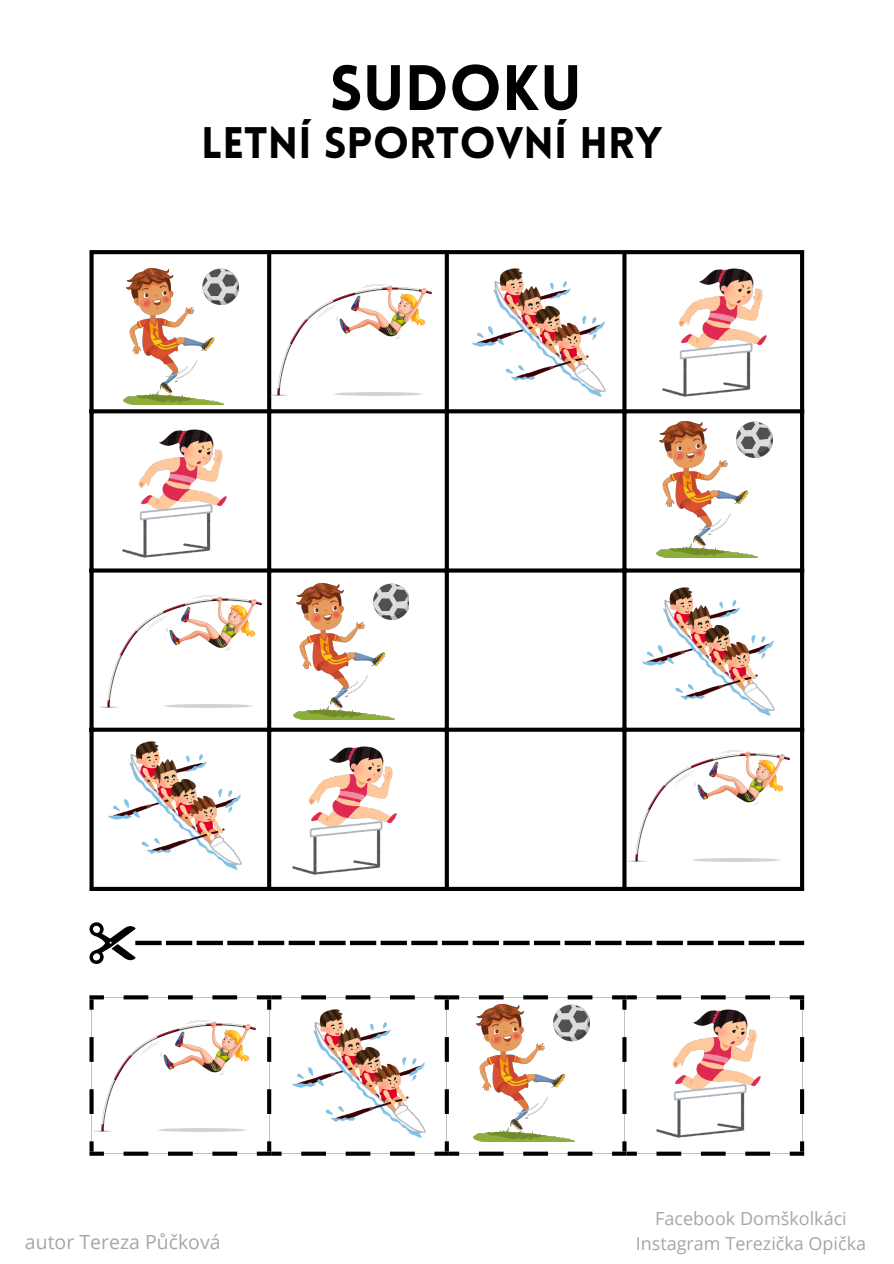
<style>
.page{position:relative;width:894px;height:1264px;background:#fff}
.page>*{position:absolute;margin:0;border:0;box-sizing:border-box;transform-origin:0 0}
.t1{font:900 62.7px "Lovelo";color:#000}
.t2{font:900 43.2px "Lovelo";color:#000}
.t3{font:19.5px "Open Sans";color:#a6a6a6}
.t4{font:18px "Open Sans";color:#a6a6a6}
</style>
<div class="page">
<div style="left:89px;top:999px;width:5px;height:10px;background:#000"></div>
<div style="left:89px;top:1037px;width:5px;height:24px;background:#000"></div>
<div style="left:89px;top:1089px;width:5px;height:24px;background:#000"></div>
<div style="left:89px;top:1141px;width:5px;height:10px;background:#000"></div>
<svg style="left:267px;top:999px;width:4px;height:10px"></svg>
<svg style="left:267px;top:1037px;width:4px;height:24px"></svg>
<svg style="left:267px;top:1089px;width:4px;height:24px"></svg>
<svg style="left:267px;top:1141px;width:4px;height:10px"></svg>
<div style="left:444px;top:999px;width:5px;height:10px;background:#000"></div>
<div style="left:444px;top:1037px;width:5px;height:24px;background:#000"></div>
<div style="left:444px;top:1089px;width:5px;height:24px;background:#000"></div>
<div style="left:444px;top:1141px;width:5px;height:10px;background:#000"></div>
<svg style="left:622px;top:999px;width:4px;height:10px"></svg>
<svg style="left:622px;top:1037px;width:4px;height:24px"></svg>
<svg style="left:622px;top:1089px;width:4px;height:24px"></svg>
<svg style="left:622px;top:1141px;width:4px;height:10px"></svg>
<svg style="left:799px;top:999px;width:4px;height:10px"></svg>
<svg style="left:800px;top:1037px;width:3px;height:24px"></svg>
<svg style="left:800px;top:1089px;width:3px;height:24px"></svg>
<svg style="left:800px;top:1141px;width:3px;height:10px"></svg>
<svg style="left:89px;top:995px;width:15px;height:4px"></svg>
<svg style="left:124px;top:995px;width:24px;height:4px"></svg>
<svg style="left:168px;top:995px;width:25px;height:4px"></svg>
<svg style="left:212px;top:995px;width:25px;height:4px"></svg>
<svg style="left:257px;top:995px;width:14px;height:4px"></svg>
<svg style="left:89px;top:1151px;width:15px;height:4px"></svg>
<svg style="left:124px;top:1151px;width:24px;height:4px"></svg>
<svg style="left:168px;top:1151px;width:25px;height:4px"></svg>
<svg style="left:212px;top:1151px;width:25px;height:4px"></svg>
<svg style="left:257px;top:1151px;width:14px;height:4px"></svg>
<svg style="left:271px;top:995px;width:10px;height:4px"></svg>
<svg style="left:301px;top:995px;width:25px;height:4px"></svg>
<svg style="left:345px;top:995px;width:25px;height:4px"></svg>
<svg style="left:390px;top:995px;width:24px;height:4px"></svg>
<svg style="left:434px;top:995px;width:15px;height:4px"></svg>
<svg style="left:626px;top:995px;width:10px;height:4px"></svg>
<svg style="left:656px;top:995px;width:25px;height:4px"></svg>
<svg style="left:700px;top:995px;width:25px;height:4px"></svg>
<svg style="left:745px;top:995px;width:24px;height:4px"></svg>
<svg style="left:789px;top:995px;width:14px;height:4px"></svg>
<svg style="left:271px;top:1151px;width:10px;height:4px"></svg>
<svg style="left:301px;top:1151px;width:25px;height:4px"></svg>
<svg style="left:345px;top:1151px;width:25px;height:4px"></svg>
<svg style="left:390px;top:1151px;width:24px;height:4px"></svg>
<svg style="left:434px;top:1151px;width:15px;height:4px"></svg>
<svg style="left:626px;top:1151px;width:10px;height:4px"></svg>
<svg style="left:656px;top:1151px;width:25px;height:4px"></svg>
<svg style="left:700px;top:1151px;width:25px;height:4px"></svg>
<svg style="left:745px;top:1151px;width:24px;height:4px"></svg>
<svg style="left:789px;top:1151px;width:14px;height:4px"></svg>
<svg style="left:449px;top:995px;width:10px;height:4px"></svg>
<svg style="left:478px;top:995px;width:25px;height:4px"></svg>
<svg style="left:523px;top:995px;width:25px;height:4px"></svg>
<svg style="left:567px;top:995px;width:25px;height:4px"></svg>
<svg style="left:612px;top:995px;width:14px;height:4px"></svg>
<svg style="left:449px;top:1151px;width:10px;height:4px"></svg>
<svg style="left:478px;top:1151px;width:25px;height:4px"></svg>
<svg style="left:523px;top:1151px;width:25px;height:4px"></svg>
<svg style="left:567px;top:1151px;width:25px;height:4px"></svg>
<svg style="left:612px;top:1151px;width:14px;height:4px"></svg>
<div style="left:135px;top:940px;width:26px;height:5px;background:#000"></div>
<div style="left:166px;top:940px;width:26px;height:5px;background:#000"></div>
<div style="left:196px;top:940px;width:27px;height:5px;background:#000"></div>
<div style="left:227px;top:940px;width:26px;height:5px;background:#000"></div>
<div style="left:258px;top:940px;width:26px;height:5px;background:#000"></div>
<div style="left:288px;top:940px;width:27px;height:5px;background:#000"></div>
<div style="left:319px;top:940px;width:26px;height:5px;background:#000"></div>
<div style="left:350px;top:940px;width:26px;height:5px;background:#000"></div>
<div style="left:380px;top:940px;width:27px;height:5px;background:#000"></div>
<div style="left:411px;top:940px;width:26px;height:5px;background:#000"></div>
<div style="left:442px;top:940px;width:26px;height:5px;background:#000"></div>
<div style="left:472px;top:940px;width:26px;height:5px;background:#000"></div>
<div style="left:503px;top:940px;width:26px;height:5px;background:#000"></div>
<div style="left:534px;top:940px;width:26px;height:5px;background:#000"></div>
<div style="left:564px;top:940px;width:26px;height:5px;background:#000"></div>
<div style="left:595px;top:940px;width:26px;height:5px;background:#000"></div>
<div style="left:625px;top:940px;width:27px;height:5px;background:#000"></div>
<div style="left:656px;top:940px;width:26px;height:5px;background:#000"></div>
<div style="left:687px;top:940px;width:26px;height:5px;background:#000"></div>
<div style="left:717px;top:940px;width:27px;height:5px;background:#000"></div>
<div style="left:748px;top:940px;width:26px;height:5px;background:#000"></div>
<div style="left:779px;top:940px;width:24px;height:5px;background:#000"></div>
<svg style="left:89px;top:922px;width:46px;height:41px"></svg>
<img style="left:293px;top:1009px;width:132px;height:128px">
<img style="left:473px;top:1004px;width:116px;height:137px">
<svg style="left:94px;top:254px;width:705px;height:632px"></svg>
<div style="left:89px;top:254px;width:5px;height:632px;background:#000"></div>
<svg style="left:267px;top:254px;width:4px;height:632px;background:#080808"></svg>
<div style="left:444px;top:254px;width:5px;height:632px;background:#000"></div>
<svg style="left:622px;top:254px;width:4px;height:632px;background:#191919"></svg>
<svg style="left:799px;top:254px;width:4px;height:632px;fill:#000"></svg>
<svg style="left:89px;top:250px;width:714px;height:4px;background:#040404"></svg>
<svg style="left:89px;top:409px;width:714px;height:4px;background:#101010"></svg>
<svg style="left:89px;top:568px;width:714px;height:4px;background:#1c1c1c"></svg>
<svg style="left:89px;top:727px;width:714px;height:4px;background:#292929"></svg>
<div style="left:89px;top:886px;width:714px;height:5px;background:#000"></div>
<img style="left:293px;top:746px;width:103px;height:128px">
<img style="left:627px;top:750px;width:162px;height:111px">
<img style="left:108px;top:741px;width:133px;height:129px">
<img style="left:656px;top:421px;width:116px;height:136px">
<img style="left:472px;top:268px;width:133px;height:129px">
<img style="left:123px;top:429px;width:103px;height:129px">
<img style="left:123px;top:268px;width:116px;height:137px">
<img style="left:662px;top:268px;width:104px;height:128px">
<img style="left:656px;top:1009px;width:104px;height:128px">
<img style="left:293px;top:583px;width:116px;height:136px">
<img style="left:100px;top:596px;width:162px;height:111px">
<img style="left:95px;top:1020px;width:160px;height:111px">
<img style="left:270px;top:284px;width:162px;height:111px">
<img style="left:642px;top:587px;width:132px;height:128px">
<h1 class="t1" style="left:329px;top:63px;width:254px">SUDOKU</h1>
<p class="t2" style="left:201px;top:126px;width:463px">LETNÍ SPORTOVNÍ HRY</p>
<p class="t3" style="left:25px;top:1228px;width:197px">autor Tereza Půčková</p>
<p class="t4" style="left:655px;top:1205px;width:193px">Facebook Domškolkáci</p>
<p class="t4" style="left:635px;top:1230px;width:232px">Instagram Terezička Opička</p>
</div>
